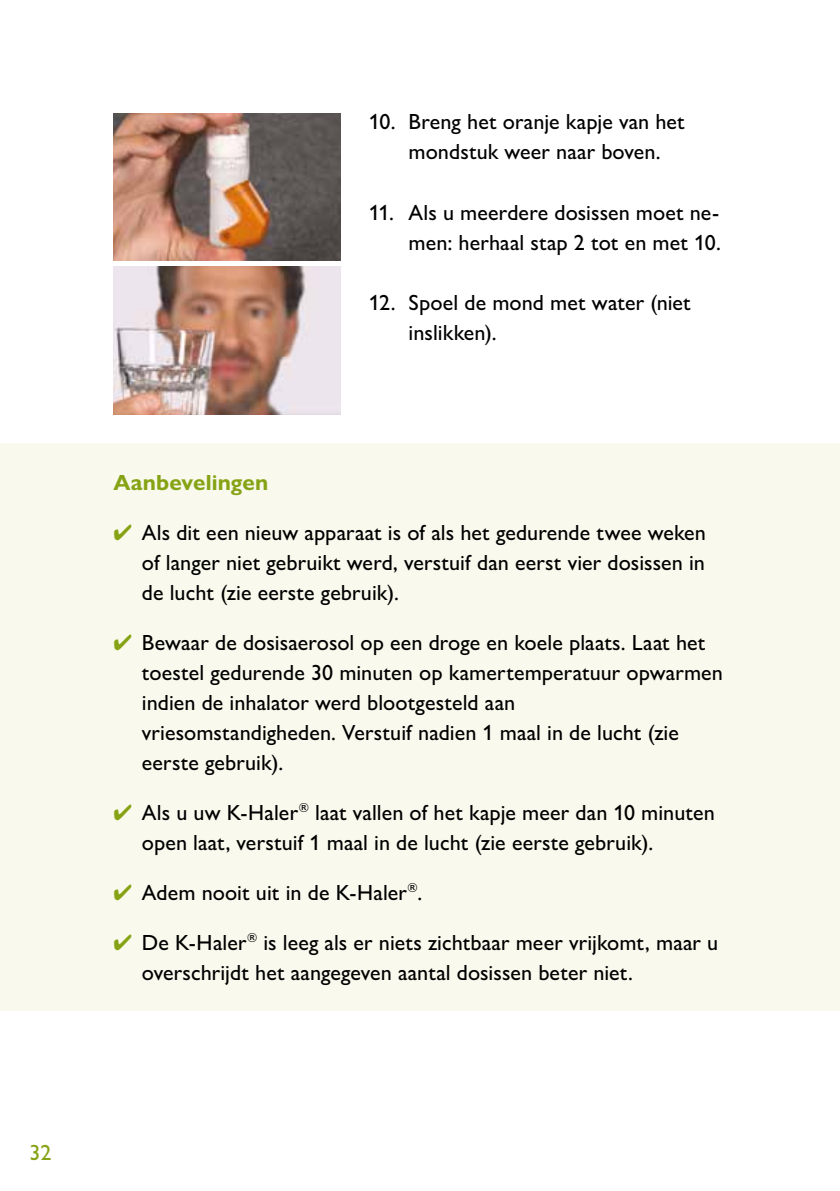
<style>
.page{position:relative;width:840px;height:1191px;background:#fff}
.page>*{position:absolute;margin:0;border:0;box-sizing:border-box;transform-origin:0 0}
.t1{font:500 22px/30px "Gill Sans Nova";letter-spacing:.005em;color:#000}
.t2{font:700 22px "Gill Sans Nova";letter-spacing:.01em;color:#86a315}
.t3{font:500 22px "Gill Sans Nova";color:#86a315}
.s1{color:#86a315}
</style>
<div class="page">
<div style="left:0;top:444px;width:839px;height:567px;background:#f9faed"></div>
<img style="left:113px;top:113px;width:227px;height:148px">
<img style="left:113px;top:266px;width:227px;height:148px">
<p class="t1" style="left:408px;top:107px;width:278px;text-indent:-40px">10. Breng het oranje kapje van het mondstuk weer naar boven.</p>
<p class="t1" style="left:369px;top:197px;width:353px;text-align:right">11. Als u meerdere dosissen moet ne&shy;men: herhaal stap 2 tot en met 10.</p>
<p class="t1" style="left:408px;top:287px;width:284px;text-indent:-40px">12. Spoel de mond met water (niet inslikken).</p>
<p class="t2" style="left:113px;top:468px;width:156px">Aanbevelingen</p>
<p class="t1" style="left:142px;top:517px;width:565px;text-align:justify;text-indent:-28px"><span class="s1">✔</span> Als dit een nieuw apparaat is of als het gedurende twee weken of langer niet gebruikt werd, verstuif dan eerst vier dosissen in de lucht (zie eerste gebruik).</p>
<p class="t1" style="left:142px;top:627px;width:582px;text-indent:-28px"><span class="s1">✔</span> Bewaar de dosisaerosol op een droge en koele plaats. Laat het toestel gedurende 30 minuten op kamertemperatuur opwarmen indien de inhalator werd blootgesteld aan<br>vriesomstandigheden. Verstuif nadien 1 maal in de lucht (zie eerste gebruik).</p>
<p class="t1" style="left:142px;top:797px;width:574px;text-indent:-28px"><span class="s1">✔</span> Als u uw K-Haler<sup>®</sup> laat vallen of het kapje meer dan 10 minuten open laat, verstuif 1 maal in de lucht (zie eerste gebruik).</p>
<p class="t1" style="left:113px;top:877px;width:310px"><span class="s1">✔</span> Adem nooit uit in de K-Haler<sup>®</sup>.</p>
<p class="t1" style="left:142px;top:927px;width:577px;text-indent:-28px"><span class="s1">✔</span> De K-Haler<sup>®</sup> is leeg als er niets zichtbaar meer vrijkomt, maar u overschrijdt het aangegeven aantal dosissen beter niet.</p>
<p class="t3" style="left:29px;top:1138px;width:23px">32</p>
</div>
